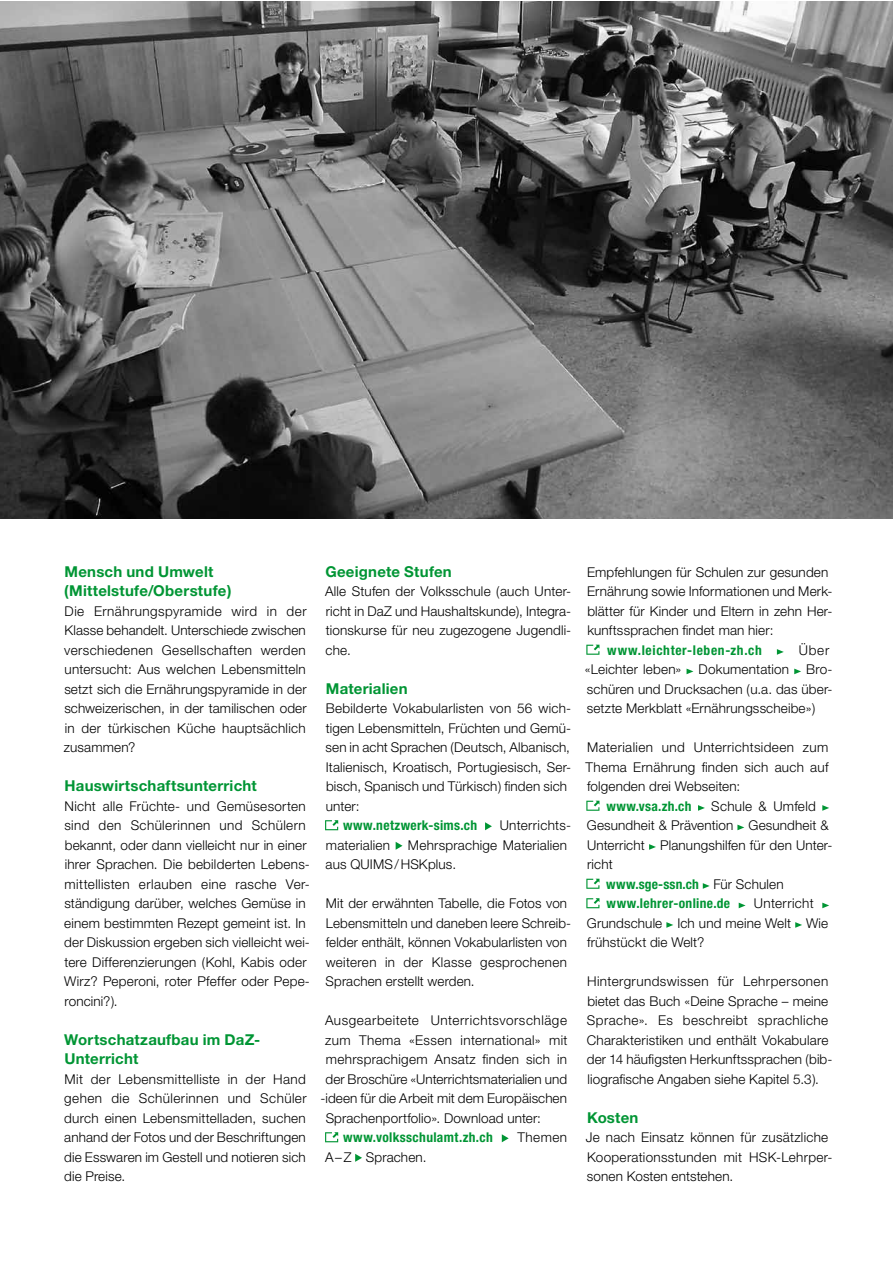
<style>
.page{position:relative;width:893px;height:1263px;background:#fff}
.page>*{position:absolute;margin:0;border:0;box-sizing:border-box;transform-origin:0 0}
.t1{font:700 15px/19.5px "Helvetica Neue LT Std";letter-spacing:.015em;color:#009534}
.t2{font:300 13.5px/19.5px "Helvetica Neue LT Std";letter-spacing:.015em;color:#000}
.t3{font:700 condensed 13.5px "Helvetica Neue LT Std";letter-spacing:.025em;color:#009534}
.t4{font:300 13.5px "Helvetica Neue LT Std";letter-spacing:.04em;color:#000}
.t5{font:700 condensed 13.5px "Helvetica Neue LT Std";letter-spacing:.05em;color:#009534}
.s1{font-weight:300;font-stretch:normal;color:#000}
</style>
<div class="page">
<svg style="left:586px;top:645px;width:13px;height:10px"></svg>
<svg style="left:777px;top:649px;width:7px;height:6px"></svg>
<svg style="left:686px;top:669px;width:7px;height:5px"></svg>
<svg style="left:794px;top:669px;width:7px;height:5px"></svg>
<svg style="left:586px;top:801px;width:13px;height:10px"></svg>
<svg style="left:698px;top:805px;width:7px;height:6px"></svg>
<svg style="left:822px;top:805px;width:7px;height:6px"></svg>
<svg style="left:737px;top:825px;width:7px;height:5px"></svg>
<svg style="left:649px;top:844px;width:7px;height:6px"></svg>
<svg style="left:586px;top:879px;width:13px;height:10px"></svg>
<svg style="left:703px;top:883px;width:7px;height:6px"></svg>
<svg style="left:586px;top:898px;width:13px;height:10px"></svg>
<svg style="left:739px;top:903px;width:7px;height:5px"></svg>
<svg style="left:822px;top:903px;width:7px;height:5px"></svg>
<svg style="left:666px;top:922px;width:7px;height:6px"></svg>
<svg style="left:795px;top:922px;width:7px;height:6px"></svg>
<svg style="left:325px;top:820px;width:13px;height:10px"></svg>
<svg style="left:485px;top:822px;width:7px;height:8px"></svg>
<svg style="left:396px;top:842px;width:6px;height:8px"></svg>
<svg style="left:325px;top:1132px;width:13px;height:10px"></svg>
<svg style="left:502px;top:1134px;width:7px;height:8px"></svg>
<svg style="left:355px;top:1154px;width:7px;height:8px"></svg>
<img style="left:0;top:1px;width:892px;height:517px">
<p class="t1" style="left:64px;top:561px;width:169px">Mensch und Umwelt (Mittelstufe/Oberstufe)</p>
<p class="t2" style="left:64px;top:601px;width:244px;text-align:justify">Die Ernährungspyramide wird in der Klasse behandelt. Unterschiede zwischen verschiedenen Gesellschaften werden untersucht: Aus welchen Lebensmitteln setzt sich die Ernährungspyramide in der schweizerischen, in der tamilischen oder in der türkischen Küche hauptsächlich zusammen?</p>
<p class="t1" style="left:65px;top:776px;width:194px">Hauswirtschaftsunterricht</p>
<p class="t2" style="left:64px;top:796px;width:247px">Nicht alle Früchte- und Gemüsesorten sind den Schülerinnen und Schülern bekannt, oder dann vielleicht nur in einer ihrer Sprachen. Die bebilderten Lebens&shy;mittellisten erlauben eine rasche Ver&shy;ständigung darüber, welches Gemüse in einem bestimmten Rezept gemeint ist. In der Diskussion ergeben sich vielleicht wei&shy;tere Differenzierungen (Kohl, Kabis oder Wirz? Peperoni, roter Pfeffer oder Pepe&shy;roncini?).</p>
<p class="t1" style="left:64px;top:1029px;width:197px">Wortschatzaufbau im DaZ-<br>Unterricht</p>
<p class="t2" style="left:64px;top:1069px;width:244px;text-align:justify">Mit der Lebensmittelliste in der Hand gehen die Schülerinnen und Schüler durch einen Lebensmittelladen, suchen anhand der Fotos und der Beschriftungen die Esswaren im Gestell und notieren sich die Preise.</p>
<p class="t1" style="left:325px;top:561px;width:128px">Geeignete Stufen</p>
<p class="t2" style="left:325px;top:581px;width:248px;text-align:justify">Alle Stufen der Volksschule (auch Unter&shy;richt in DaZ und Haushaltskunde), Integra&shy;tionskurse für neu zugezogene Jugendli&shy;che.</p>
<p class="t1" style="left:326px;top:678px;width:83px">Materialien</p>
<p class="t2" style="left:326px;top:698px;width:247px">Bebilderte Vokabularlisten von 56 wich&shy;tigen Lebensmitteln, Früchten und Gemü&shy;sen in acht Sprachen (Deutsch, Albanisch, Italienisch, Kroatisch, Portugiesisch, Ser&shy;bisch, Spanisch und Türkisch) finden sich unter:</p>
<p class="t3" style="left:343px;top:817px;width:136px">www.netzwerk-sims.ch</p>
<p class="t2" style="left:500px;top:815px;width:73px">Unterrichts-</p>
<p class="t2" style="left:326px;top:835px;width:66px">materialien</p>
<p class="t2" style="left:326px;top:835px;width:243px;text-indent:82px">Mehrsprachige Materialien aus QUIMS/HSKplus.</p>
<p class="t2" style="left:326px;top:893px;width:247px">Mit der erwähnten Tabelle, die Fotos von Lebensmitteln und daneben leere Schreib&shy;felder enthält, können Vokabularlisten von weiteren in der Klasse gesprochenen Sprachen erstellt werden.</p>
<p class="t4" style="left:325px;top:1012px;width:243px">Ausgearbeitete Unterrichtsvorschläge</p>
<p class="t2" style="left:325px;top:1030px;width:244px">zum Thema «Essen international» mit</p>
<p class="t2" style="left:326px;top:1049px;width:243px">mehrsprachigem Ansatz finden sich in</p>
<p class="t2" style="left:326px;top:1069px;width:243px">der Broschüre «Unterrichtsmaterialien und</p>
<p class="t2" style="left:321px;top:1088px;width:248px">-ideen für die Arbeit mit dem Europäischen</p>
<p class="t2" style="left:326px;top:1108px;width:217px">Sprachenportfolio». Download unter:</p>
<p class="t3" style="left:343px;top:1129px;width:151px">www.volksschulamt.zh.ch</p>
<p class="t2" style="left:518px;top:1127px;width:51px">Themen</p>
<p class="t2" style="left:325px;top:1147px;width:103px">A–Z Sprachen.</p>
<p class="t2" style="left:587px;top:562px;width:247px">Empfehlungen für Schulen zur gesunden Ernährung sowie Informationen und Merk&shy;blätter für Kinder und Eltern in zehn Her&shy;kunftssprachen findet man hier:</p>
<p class="t5" style="left:607px;top:642px;width:156px">www.leichter-leben-zh.ch</p>
<p class="t2" style="left:799px;top:640px;width:32px">Über</p>
<p class="t2" style="left:585px;top:659px;width:98px">«Leichter leben»</p>
<p class="t2" style="left:699px;top:659px;width:92px">Dokumentation</p>
<p class="t2" style="left:587px;top:659px;width:247px;text-align:justify;text-indent:219px">Bro&shy;schüren und Drucksachen (u.a. das über&shy;setzte Merkblatt «Ernährungsscheibe»)</p>
<p class="t2" style="left:586px;top:737px;width:244px;text-align:justify">Materialien und Unterrichtsideen zum Thema Ernährung finden sich auch auf folgenden drei Webseiten:</p>
<p class="t3" style="left:606px;top:798px;width:87px">www.vsa.zh.ch</p>
<p class="t2" style="left:711px;top:796px;width:106px">Schule &amp; Umfeld</p>
<p class="t2" style="left:587px;top:815px;width:243px">Gesundheit &amp; Prävention Gesundheit &amp;</p>
<p class="t2" style="left:587px;top:835px;width:247px">Unterricht Planungshilfen für den Unter-</p>
<p class="t2" style="left:587px;top:854px;width:27px">richt</p>
<p class="t3" style="left:606px;top:876px;width:179px">www.sge-ssn.ch <span class="s1">Für Schulen</span></p>
<p class="t3" style="left:607px;top:895px;width:125px">www.lehrer-online.de</p>
<p class="t2" style="left:587px;top:893px;width:243px;text-indent:167px">Unterricht<br>Grundschule Ich und meine Welt Wie frühstückt die Welt?</p>
<p class="t2" style="left:587px;top:971px;width:247px">Hintergrundswissen für Lehrpersonen bietet das Buch «Deine Sprache – meine Sprache». Es beschreibt sprachliche Charakteristiken und enthält Vokabulare der 14 häufigsten Herkunftssprachen (bib&shy;liografische Angaben siehe Kapitel 5.3).</p>
<p class="t1" style="left:587px;top:1107px;width:53px">Kosten</p>
<p class="t2" style="left:586px;top:1127px;width:248px">Je nach Einsatz können für zusätzliche<br>Kooperationsstunden mit HSK-Lehrper&shy;sonen Kosten entstehen.</p>
</div>
